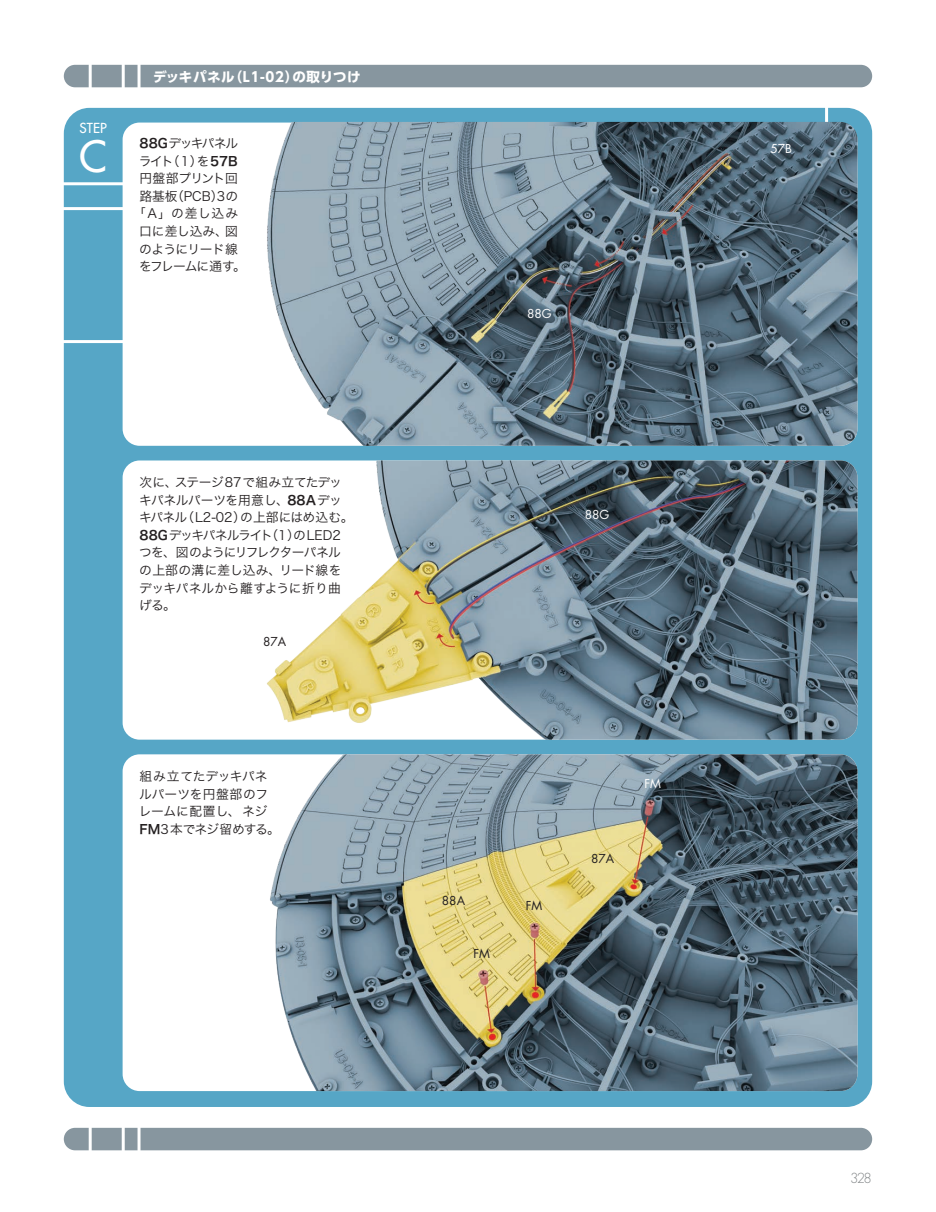
<style>
.page{position:relative;width:936px;height:1212px;background:#fff}
.page>*{position:absolute;margin:0;border:0;box-sizing:border-box;transform-origin:0 0}
.t1{font:500 42px "Futura Std";color:#fff}
.t2{font:700 13.5px "UD Shin Go Pro";letter-spacing:.045em;color:#fff}
.t3{font:500 13.5px "Futura Std";color:#fff}
.t4{font:300 13.5px "Futura Std";color:#828688}
.t5{font:12.75px/17.5px "Hira Kaku Pro W3";letter-spacing:-.02em;color:#231f20}
.t6{font:12.75px/17.5px "Hira Kaku Pro W3";color:#231f20}
.t7{font:12.75px "Hira Kaku Pro W3";letter-spacing:-.07em;color:#231f20}
.t8{font:12.75px "Hira Kaku Pro W3";letter-spacing:-.04em;color:#231f20}
.t9{font:12px "Futura Std";color:#231f20}
.t10{font:12px "Futura Std";color:#fff}
.s1{font-family:"Hira Kaku Pro W6"}
</style>
<div class="page">
<div style="left:64px;top:1128px;width:808px;height:22px;background:#87969f;border-radius:11px"></div>
<hr style="left:137px;top:1123px;width:3px;height:43px;background:#fff">
<hr style="left:122px;top:1121px;width:3px;height:45px;background:#fff">
<hr style="left:89px;top:1121px;width:3px;height:45px;background:#fff">
<div style="left:64px;top:65px;width:808px;height:22px;background:#87969f;border-radius:11px"></div>
<hr style="left:137px;top:49px;width:3px;height:44px;background:#fff">
<hr style="left:122px;top:49px;width:3px;height:44px;background:#fff">
<hr style="left:89px;top:49px;width:3px;height:44px;background:#fff">
<div style="left:64px;top:108px;width:808px;height:999px;background:#56a6c6;border-radius:26px"></div>
<div style="left:123px;top:123px;width:734px;height:323px;background:#fff;border-radius:17px"></div>
<div style="left:123px;top:460px;width:734px;height:280px;background:#fff;border-radius:17px"></div>
<div style="left:123px;top:754px;width:734px;height:337px;background:#fff;border-radius:17px"></div>
<hr style="left:58px;top:182px;width:79px;height:3px;background:#fff">
<hr style="left:58px;top:207px;width:79px;height:3px;background:#fff">
<hr style="left:58px;top:340px;width:79px;height:3px;background:#fff">
<hr style="left:825px;top:93px;width:3px;height:54px;background:#fff">
<img style="left:226px;top:122px;width:631px;height:324px">
<img style="left:255px;top:460px;width:602px;height:280px">
<img style="left:227px;top:754px;width:630px;height:337px">
<p class="t2" style="left:153px;top:66px;width:209px">デッキパネル（L1-02）の取りつけ</p>
<p class="t3" style="left:80px;top:120px;width:29px">STEP</p>
<h1 class="t1" style="left:79px;top:130px;width:29px">C</h1>
<p class="t5" style="left:140px;top:134px;width:100px"><span class="s1">88G</span>デッキパネル</p>
<p class="t5" style="left:139px;top:151px;width:100px">ライト（1）を<span class="s1">57B</span></p>
<p class="t5" style="left:139px;top:169px;width:100px">円盤部プリント回</p>
<p class="t5" style="left:140px;top:186px;width:100px">路基板（PCB）3の</p>
<p class="t5" style="left:133px;top:204px;width:106px">「A」の差し込み</p>
<p class="t5" style="left:139px;top:222px;width:100px">口に差し込み、図</p>
<p class="t8" style="left:139px;top:237px;width:100px">のようにリード線</p>
<p class="t7" style="left:139px;top:255px;width:108px">をフレームに通す。</p>
<p class="t5" style="left:139px;top:473px;width:216px">次に、ステージ87で組み立てたデッキパネルパーツを用意し、<span class="s1">88A</span>デッキパネル（L2-02）の上部にはめ込む。<br><span class="s1">88G</span>デッキパネルライト（1）のLED2つを、図のようにリフレクターパネルの上部の溝に差し込み、リード線をデッキパネルから離すように折り曲げる。</p>
<p class="t9" style="left:263px;top:634px;width:25px">87A</p>
<p class="t6" style="left:139px;top:767px;width:143px">組み立てたデッキパネルパーツを円盤部のフレームに配置し、ネジ<br><span class="s1">FM</span>3本でネジ留めする。</p>
<p class="t10" style="left:527px;top:305px;width:26px">88G</p>
<p class="t10" style="left:584px;top:507px;width:26px">88G</p>
<p class="t9" style="left:442px;top:893px;width:25px">88A</p>
<p class="t9" style="left:473px;top:945px;width:18px">FM</p>
<p class="t9" style="left:526px;top:898px;width:18px">FM</p>
<p class="t9" style="left:591px;top:851px;width:25px">87A</p>
<p class="t10" style="left:644px;top:776px;width:18px">FM</p>
<p class="t10" style="left:770px;top:141px;width:23px">57B</p>
<p class="t4" style="left:850px;top:1170px;width:23px">328</p>
</div>
